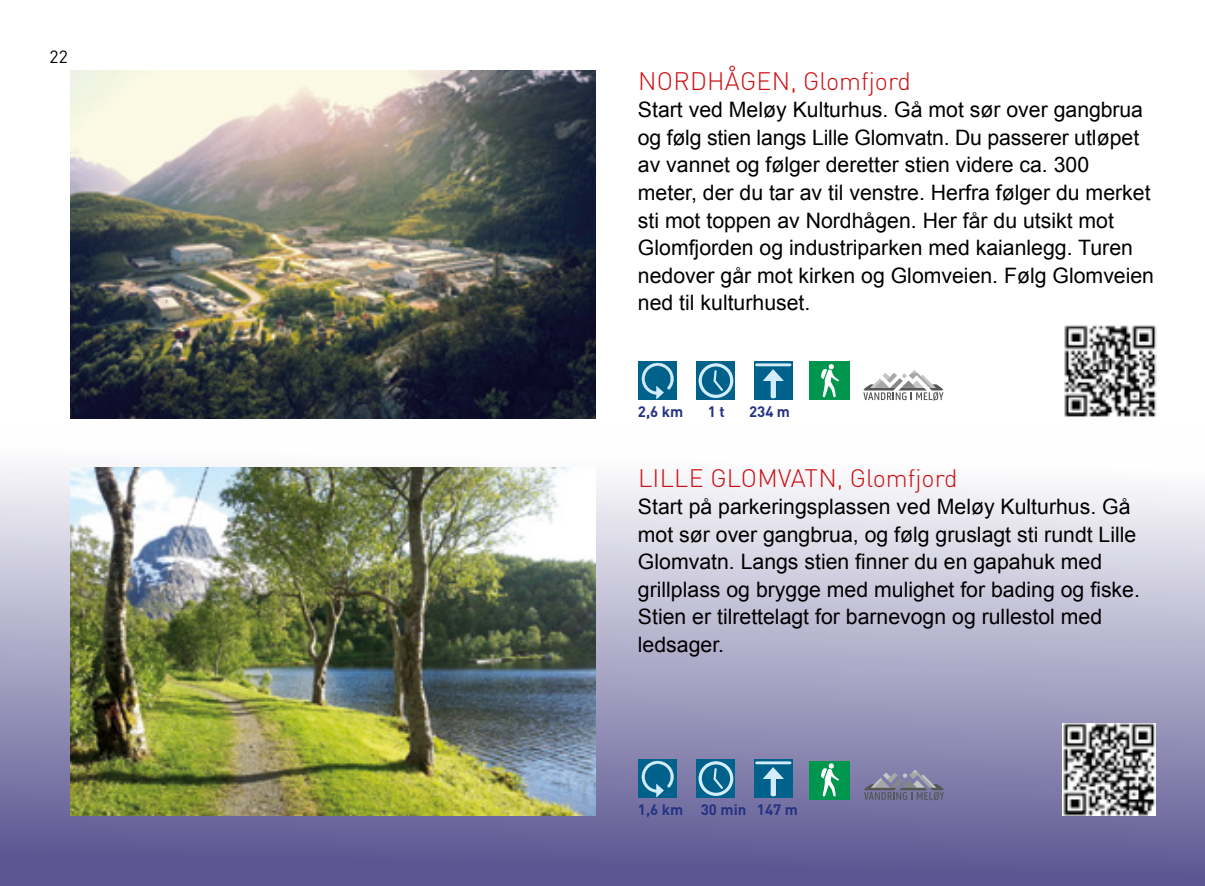
<style>
.page{position:relative;width:1205px;height:886px;background:#fff}
.page>*{position:absolute;margin:0;border:0;box-sizing:border-box;transform-origin:0 0}
.t1{font:300 25px "DINOT";color:#cd1013}
.t2{font:21.25px/27.5px "Arial";color:#000}
.t3{font:17.5px "DINOT";color:#000}
.t4{font:700 15px "DINOT";color:#243282}
</style>
<div class="page">
<div style="left:0;top:429px;width:1205px;height:457px;background:linear-gradient(to bottom,#fff,#57528e)"></div>
<svg style="left:863px;top:370px;width:80px;height:31px"></svg>
<div style="left:754px;top:361px;width:39px;height:39px;background:#00618a"></div>
<hr style="left:755px;top:363px;width:36px;height:3px;background:#d4edfc;border-radius:2px">
<svg style="left:762px;top:369px;width:22px;height:29px"></svg>
<div style="left:809px;top:361px;width:40px;height:39px;background:#00964e"></div>
<svg style="left:821px;top:364px;width:18px;height:34px"></svg>
<div style="left:696px;top:361px;width:39px;height:39px;background:#00618a"></div>
<svg style="left:698px;top:363px;width:35px;height:35px"></svg>
<div style="left:638px;top:361px;width:39px;height:39px;background:#00618a"></div>
<svg style="left:642px;top:363px;width:32px;height:36px"></svg>
<img style="left:71px;top:71px;width:524px;height:347px">
<img style="left:1064px;top:325px;width:92px;height:92px">
<img style="left:71px;top:468px;width:524px;height:347px">
<div style="left:754px;top:759px;width:39px;height:39px;background:#00618a"></div>
<hr style="left:755px;top:761px;width:36px;height:3px;background:#d4edfc;border-radius:2px">
<svg style="left:762px;top:767px;width:22px;height:29px"></svg>
<div style="left:809px;top:761px;width:40px;height:39px;background:#00964e"></div>
<svg style="left:821px;top:763px;width:18px;height:34px"></svg>
<div style="left:696px;top:759px;width:39px;height:39px;background:#00618a"></div>
<svg style="left:698px;top:761px;width:35px;height:35px"></svg>
<div style="left:638px;top:759px;width:39px;height:39px;background:#00618a"></div>
<svg style="left:642px;top:761px;width:32px;height:36px"></svg>
<svg style="left:864px;top:770px;width:80px;height:30px;background:#7f7c99"></svg>
<img style="left:1063px;top:723px;width:92px;height:92px">
<p class="t3" style="left:50px;top:45px;width:20px">22</p>
<p class="t1" style="left:638px;top:64px;width:274px">NORDHÅGEN, Glomfjord</p>
<p class="t2" style="left:638px;top:96px;width:518px">Start ved Meløy Kulturhus. Gå mot sør over gangbrua og følg stien langs Lille Glomvatn. Du passerer utløpet av vannet og følger deretter stien videre ca. 300<br>meter, der du tar av til venstre. Herfra følger du merket sti mot toppen av Nordhågen. Her får du utsikt mot Glomfjorden og industriparken med kaianlegg. Turen nedover går mot kirken og Glomveien. Følg Glomveien ned til kulturhuset.</p>
<p class="t4" style="left:638px;top:401px;width:47px">2,6 km</p>
<p class="t4" style="left:708px;top:401px;width:18px">1 t</p>
<p class="t4" style="left:749px;top:401px;width:43px">234 m</p>
<p class="t1" style="left:638px;top:461px;width:321px">LILLE GLOMVATN, Glomfjord</p>
<p class="t2" style="left:638px;top:493px;width:503px">Start på parkeringsplassen ved Meløy Kulturhus. Gå mot sør over gangbrua, og følg gruslagt sti rundt Lille Glomvatn. Langs stien finner du en gapahuk med grillplass og brygge med mulighet for bading og fiske.<br>Stien er tilrettelagt for barnevogn og rullestol med ledsager.</p>
<p class="t4" style="left:638px;top:799px;width:162px">1,6 km 30 min 147 m</p>
</div>
